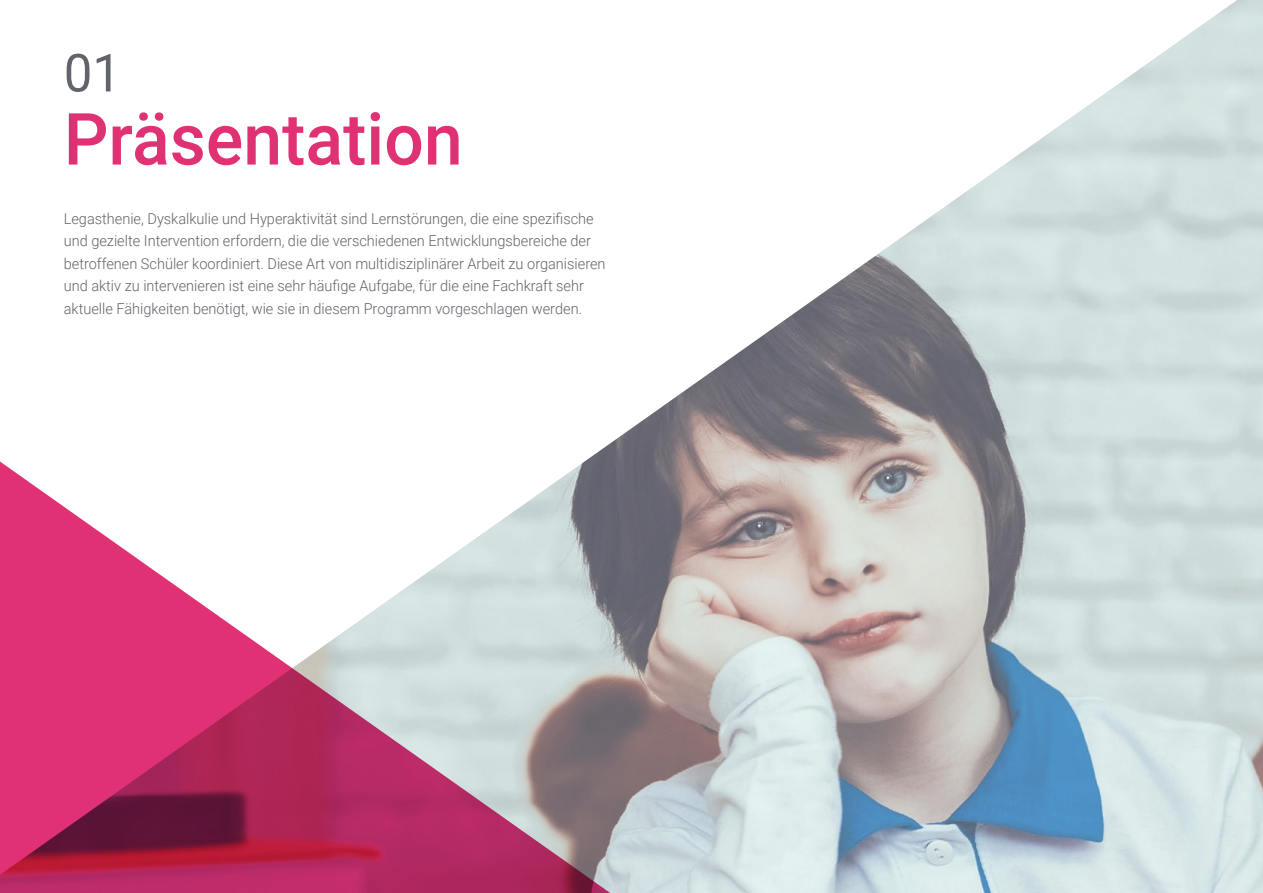
<style>
.page{position:relative;width:1263px;height:893px;background:#fff}
.page>*{position:absolute;margin:0;border:0;box-sizing:border-box;transform-origin:0 0}
.t1{font:500 72px "Roboto";color:#df3174}
.t2{font:52.5px "Roboto";color:#61646a}
.t3{font:300 15px/22.5px "Roboto";color:#61646a}
</style>
<div class="page">
<img style="left:606px;top:0;width:657px;height:893px">
<svg style="left:0;top:446px;width:640px;height:447px"></svg>
<h2 class="t2" style="left:64px;top:36px;width:59px">01</h2>
<h1 class="t1" style="left:64px;top:89px;width:400px">Präsentation</h1>
<p class="t3" style="left:64px;top:207px;width:543px">Legasthenie, Dyskalkulie und Hyperaktivität sind Lernstörungen, die eine spezifische und gezielte Intervention erfordern, die die verschiedenen Entwicklungsbereiche der betroffenen Schüler koordiniert. Diese Art von multidisziplinärer Arbeit zu organisieren und aktiv zu intervenieren ist eine sehr häufige Aufgabe, für die eine Fachkraft sehr aktuelle Fähigkeiten benötigt, wie sie in diesem Programm vorgeschlagen werden.</p>
</div>
